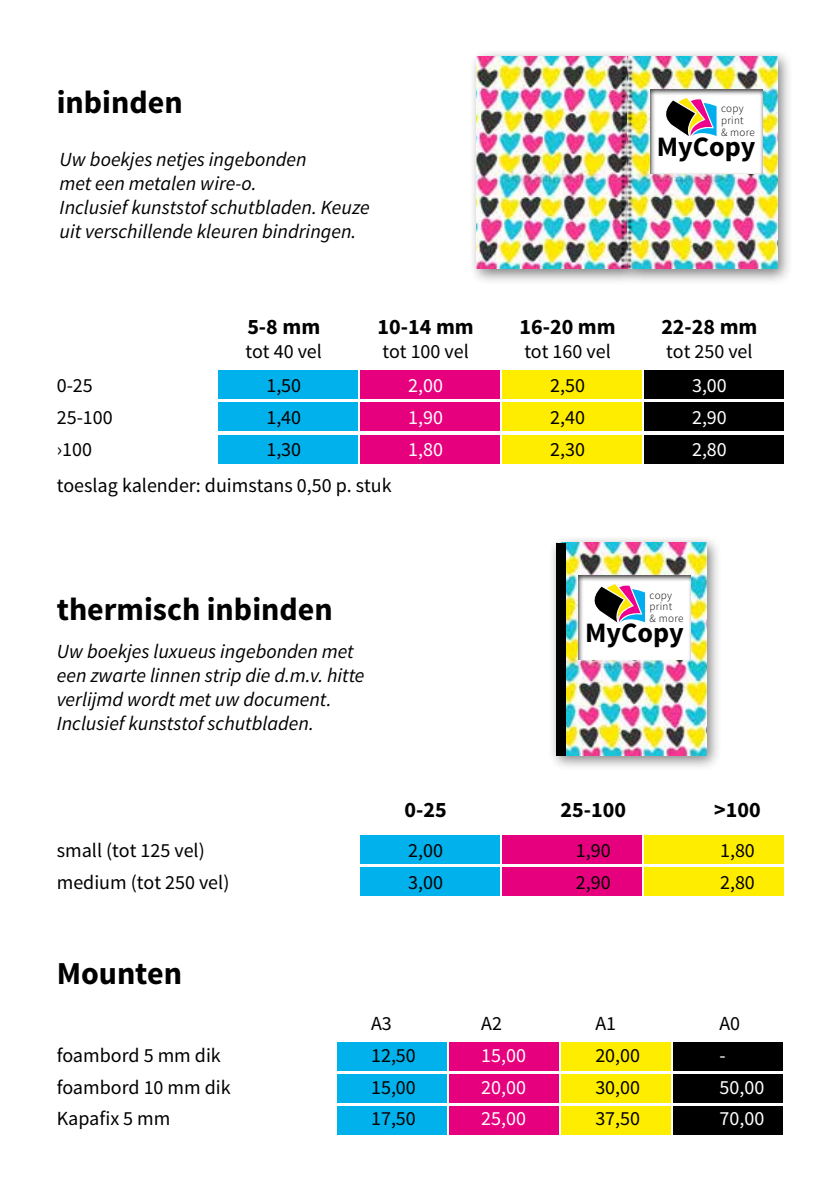
<style>
.page{position:relative;width:840px;height:1191px;background:#fff}
.page>*{position:absolute;margin:0;border:0;box-sizing:border-box;transform-origin:0 0}
.t1{font:700 32px "Source Sans Pro";color:#000}
.t2{font:700 28.2px "Source Sans Pro";color:#000}
.t3{font:700 22px "Source Sans Pro";color:#000}
.t4{font:20px "Source Sans Pro";color:#000}
.t5{font:italic 20px/24px "Source Sans Pro";color:#000}
.t6{font:20px "Source Sans Pro";color:#fff}
.t7{font:300 11.2px/12px "Source Sans Pro";letter-spacing:.025em;color:#000}
</style>
<div class="page">
<div style="left:468px;top:49px;width:174px;height:236px;background:#000;opacity:.5"></div>
<img style="left:476px;top:57px;width:143px;height:212px">
<div style="left:218px;top:371px;width:139px;height:28px;background:#00b1eb"></div>
<div style="left:218px;top:403px;width:139px;height:28px;background:#00b1eb"></div>
<div style="left:218px;top:435px;width:139px;height:28px;background:#00b1eb"></div>
<div style="left:360px;top:371px;width:139px;height:28px;background:#e6007d"></div>
<div style="left:360px;top:403px;width:139px;height:28px;background:#e6007d"></div>
<div style="left:360px;top:435px;width:139px;height:28px;background:#e6007d"></div>
<div style="left:501px;top:371px;width:139px;height:28px;background:#ffed00"></div>
<div style="left:501px;top:403px;width:139px;height:28px;background:#ffed00"></div>
<div style="left:501px;top:435px;width:139px;height:28px;background:#ffed00"></div>
<div style="left:643px;top:371px;width:139px;height:28px;background:#000"></div>
<div style="left:643px;top:403px;width:139px;height:28px;background:#000"></div>
<div style="left:643px;top:435px;width:139px;height:28px;background:#000"></div>
<div style="left:360px;top:835px;width:139px;height:28px;background:#00b1eb"></div>
<div style="left:360px;top:867px;width:139px;height:28px;background:#00b1eb"></div>
<div style="left:501px;top:835px;width:139px;height:28px;background:#e6007d"></div>
<div style="left:501px;top:867px;width:139px;height:28px;background:#e6007d"></div>
<div style="left:643px;top:835px;width:139px;height:28px;background:#ffed00"></div>
<div style="left:643px;top:867px;width:139px;height:28px;background:#ffed00"></div>
<div style="left:336px;top:1042px;width:110px;height:28px;background:#00b1eb"></div>
<div style="left:336px;top:1074px;width:110px;height:28px;background:#00b1eb"></div>
<div style="left:336px;top:1106px;width:110px;height:28px;background:#00b1eb"></div>
<div style="left:448px;top:1042px;width:110px;height:28px;background:#e6007d"></div>
<div style="left:448px;top:1074px;width:110px;height:28px;background:#e6007d"></div>
<div style="left:448px;top:1106px;width:110px;height:28px;background:#e6007d"></div>
<div style="left:560px;top:1042px;width:110px;height:28px;background:#ffed00"></div>
<div style="left:560px;top:1074px;width:110px;height:28px;background:#ffed00"></div>
<div style="left:560px;top:1106px;width:110px;height:28px;background:#ffed00"></div>
<div style="left:673px;top:1042px;width:109px;height:28px;background:#000"></div>
<div style="left:673px;top:1074px;width:109px;height:28px;background:#000"></div>
<div style="left:673px;top:1106px;width:109px;height:28px;background:#000"></div>
<div style="left:619px;top:49px;width:174px;height:236px;background:#000;opacity:.5"></div>
<img style="left:627px;top:57px;width:150px;height:212px">
<div style="left:649px;top:87px;width:112px;height:88px;background:#000;opacity:.75"></div>
<div style="left:548px;top:535px;width:173px;height:236px;background:#000;opacity:.5"></div>
<img style="left:565px;top:543px;width:140px;height:212px">
<div style="left:578px;top:574px;width:112px;height:88px;background:#000;opacity:.75"></div>
<div style="left:556px;top:543px;width:9px;height:212px;background:#000"></div>
<img style="left:621px;top:57px;width:12px;height:211px">
<h1 class="t1" style="left:57px;top:82px;width:127px">inbinden</h1>
<p class="t5" style="left:60px;top:147px;width:311px">Uw boekjes netjes ingebonden<br>met een metalen wire-o.<br>Inclusief kunststof schutbladen. Keuze uit verschillende kleuren bindringen.</p>
<p class="t7" style="left:720px;top:103px;width:35px">copy print<br>&amp; more</p>
<h2 class="t2" style="left:656px;top:128px;width:100px">MyCopy</h2>
<p class="t3" style="left:247px;top:312px;width:74px">5-8 mm</p>
<p class="t3" style="left:377px;top:312px;width:98px">10-14 mm</p>
<p class="t3" style="left:519px;top:312px;width:98px">16-20 mm</p>
<p class="t3" style="left:661px;top:312px;width:98px">22-28 mm</p>
<p class="t4" style="left:245px;top:339px;width:78px">tot 40 vel</p>
<p class="t4" style="left:382px;top:339px;width:88px">tot 100 vel</p>
<p class="t4" style="left:524px;top:339px;width:88px">tot 160 vel</p>
<p class="t4" style="left:666px;top:339px;width:88px">tot 250 vel</p>
<p class="t4" style="left:57px;top:373px;width:38px">0-25</p>
<p class="t4" style="left:266px;top:373px;width:36px">1,50</p>
<p class="t6" style="left:408px;top:373px;width:36px">2,00</p>
<p class="t4" style="left:550px;top:373px;width:36px">2,50</p>
<p class="t6" style="left:691px;top:373px;width:36px">3,00</p>
<p class="t4" style="left:57px;top:405px;width:57px">25-100</p>
<p class="t4" style="left:266px;top:405px;width:36px">1,40</p>
<p class="t6" style="left:408px;top:405px;width:36px">1,90</p>
<p class="t4" style="left:550px;top:405px;width:36px">2,40</p>
<p class="t6" style="left:691px;top:405px;width:36px">2,90</p>
<p class="t4" style="left:57px;top:437px;width:37px">›100</p>
<p class="t4" style="left:266px;top:437px;width:36px">1,30</p>
<p class="t6" style="left:408px;top:437px;width:36px">1,80</p>
<p class="t4" style="left:550px;top:437px;width:36px">2,30</p>
<p class="t6" style="left:691px;top:437px;width:36px">2,80</p>
<p class="t4" style="left:57px;top:473px;width:336px">toeslag kalender: duimstans 0,50 p. stuk</p>
<h1 class="t1" style="left:57px;top:588px;width:277px">thermisch inbinden</h1>
<p class="t5" style="left:57px;top:639px;width:309px">Uw boekjes luxueus ingebonden met een zwarte linnen strip die d.m.v. hitte verlijmd wordt met uw document.<br>Inclusief kunststof schutbladen.</p>
<p class="t7" style="left:649px;top:589px;width:35px">copy print<br>&amp; more</p>
<h2 class="t2" style="left:585px;top:614px;width:100px">MyCopy</h2>
<p class="t3" style="left:404px;top:795px;width:44px">0-25</p>
<p class="t3" style="left:560px;top:795px;width:67px">25-100</p>
<p class="t3" style="left:713px;top:795px;width:48px">&gt;100</p>
<p class="t4" style="left:57px;top:837px;width:149px">small (tot 125 vel)</p>
<p class="t4" style="left:408px;top:837px;width:36px">2,00</p>
<p class="t4" style="left:575px;top:837px;width:36px">1,90</p>
<p class="t4" style="left:719px;top:837px;width:36px">1,80</p>
<p class="t4" style="left:57px;top:869px;width:174px">medium (tot 250 vel)</p>
<p class="t4" style="left:408px;top:869px;width:36px">3,00</p>
<p class="t4" style="left:575px;top:869px;width:36px">2,90</p>
<p class="t4" style="left:719px;top:869px;width:36px">2,80</p>
<h1 class="t1" style="left:57px;top:953px;width:127px">Mounten</h1>
<p class="t4" style="left:371px;top:1011px;width:22px">A3</p>
<p class="t4" style="left:481px;top:1011px;width:22px">A2</p>
<p class="t4" style="left:595px;top:1011px;width:22px">A1</p>
<p class="t4" style="left:719px;top:1011px;width:22px">A0</p>
<p class="t4" style="left:57px;top:1043px;width:165px">foambord 5 mm dik</p>
<p class="t4" style="left:371px;top:1043px;width:46px">12,50</p>
<p class="t6" style="left:481px;top:1043px;width:46px">15,00</p>
<p class="t4" style="left:595px;top:1043px;width:46px">20,00</p>
<p class="t6" style="left:719px;top:1043px;width:8px">-</p>
<p class="t4" style="left:57px;top:1074px;width:175px">foambord 10 mm dik</p>
<p class="t4" style="left:371px;top:1074px;width:46px">15,00</p>
<p class="t6" style="left:481px;top:1074px;width:46px">20,00</p>
<p class="t4" style="left:595px;top:1074px;width:46px">30,00</p>
<p class="t6" style="left:719px;top:1074px;width:46px">50,00</p>
<p class="t4" style="left:57px;top:1106px;width:115px">Kapafix 5 mm</p>
<p class="t4" style="left:371px;top:1106px;width:46px">17,50</p>
<p class="t6" style="left:481px;top:1106px;width:46px">25,00</p>
<p class="t4" style="left:595px;top:1106px;width:46px">37,50</p>
<p class="t6" style="left:719px;top:1106px;width:46px">70,00</p>
</div>
